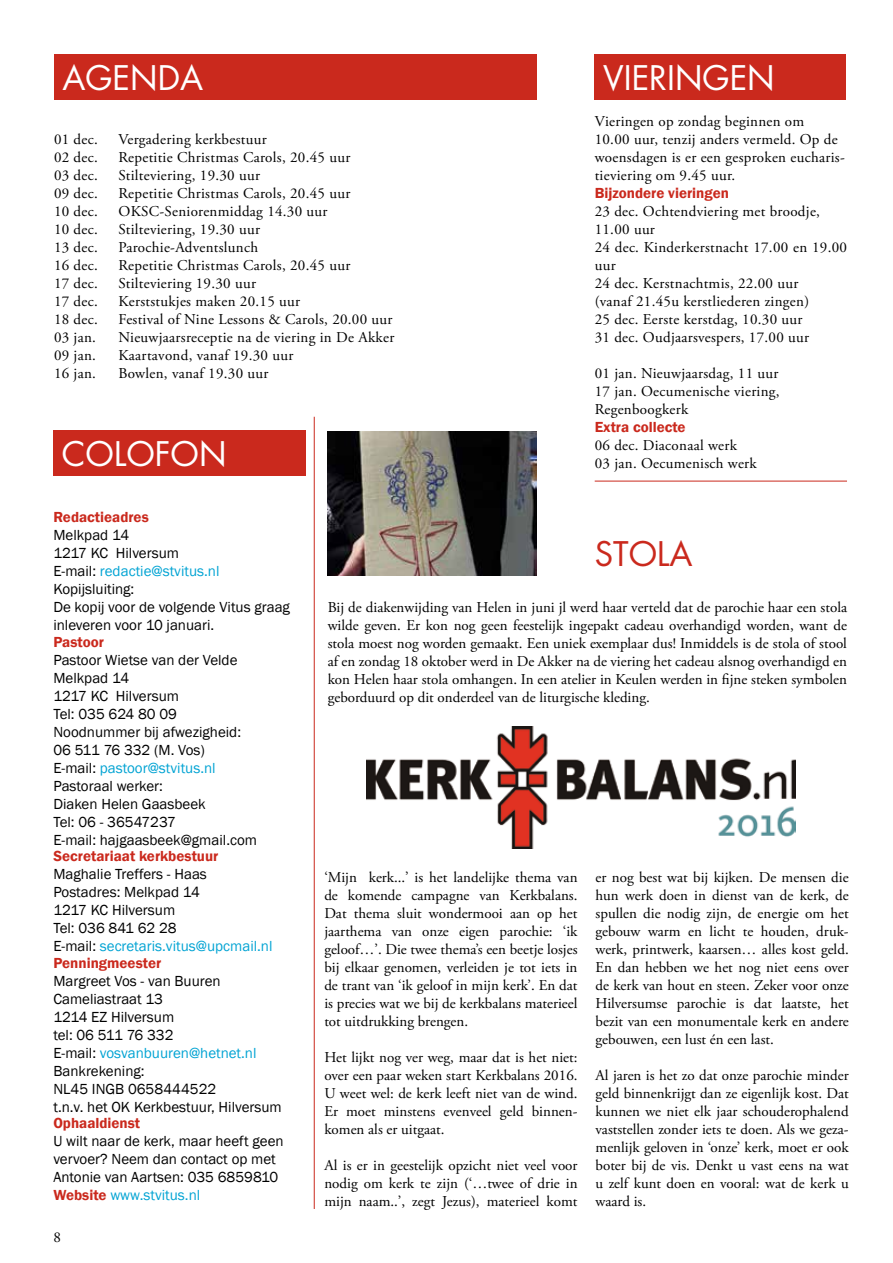
<style>
.page{position:relative;width:893px;height:1263px;background:#fff}
.page>*{position:absolute;margin:0;border:0;box-sizing:border-box;transform-origin:0 0}
.t1{font:33px "Futura";color:#fff}
.t2{font:33px "Futura";color:#ca291d}
.t3{font:15px/18px "Adobe Garamond Pro";letter-spacing:.02em;color:#000;text-align:justify}
.t4{font:15px/18px "Franklin Gothic";color:#000}
.t5{font:600 15px "Franklin Gothic";color:#ca291d}
.s1{color:#00a3d3}
.s2{font-weight:600;color:#ca291d}
</style>
<div class="page">
<div style="left:54px;top:54px;width:483px;height:46px;background:#ca291d"></div>
<div style="left:595px;top:54px;width:251px;height:46px;background:#ca291d"></div>
<div style="left:53px;top:430px;width:253px;height:45px;background:#ca291d"></div>
<hr style="left:314px;top:417px;width:1px;height:792px;background:#ca291d">
<img style="left:366px;top:727px;width:429px;height:122px">
<img style="left:328px;top:432px;width:209px;height:144px">
<hr style="left:595px;top:481px;width:252px;height:1px;background:#ca291d">
<h1 class="t1" style="left:63px;top:55px;width:142px">AGENDA</h1>
<h1 class="t1" style="left:603px;top:55px;width:173px">VIERINGEN</h1>
<p class="t3" style="left:54px;top:131px;width:45px">01 dec.</p>
<p class="t3" style="left:119px;top:131px;width:150px">Vergadering kerkbestuur</p>
<p class="t3" style="left:54px;top:149px;width:45px">02 dec.</p>
<p class="t3" style="left:119px;top:149px;width:233px">Repetitie Christmas Carols, 20.45 uur</p>
<p class="t3" style="left:54px;top:167px;width:45px">03 dec.</p>
<p class="t3" style="left:119px;top:167px;width:143px">Stilteviering, 19.30 uur</p>
<p class="t3" style="left:54px;top:185px;width:45px">09 dec.</p>
<p class="t3" style="left:119px;top:185px;width:233px">Repetitie Christmas Carols, 20.45 uur</p>
<p class="t3" style="left:54px;top:203px;width:45px">10 dec.</p>
<p class="t3" style="left:119px;top:203px;width:211px">OKSC-Seniorenmiddag 14.30 uur</p>
<p class="t3" style="left:54px;top:221px;width:45px">10 dec.</p>
<p class="t3" style="left:119px;top:221px;width:143px">Stilteviering, 19.30 uur</p>
<p class="t3" style="left:54px;top:239px;width:45px">13 dec.</p>
<p class="t3" style="left:119px;top:239px;width:141px">Parochie-Adventslunch</p>
<p class="t3" style="left:54px;top:257px;width:45px">16 dec.</p>
<p class="t3" style="left:119px;top:257px;width:233px">Repetitie Christmas Carols, 20.45 uur</p>
<p class="t3" style="left:54px;top:275px;width:45px">17 dec.</p>
<p class="t3" style="left:119px;top:275px;width:139px">Stilteviering 19.30 uur</p>
<p class="t3" style="left:54px;top:293px;width:45px">17 dec.</p>
<p class="t3" style="left:119px;top:293px;width:183px">Kerststukjes maken 20.15 uur</p>
<p class="t3" style="left:54px;top:311px;width:45px">18 dec.</p>
<p class="t3" style="left:119px;top:311px;width:276px">Festival of Nine Lessons &amp; Carols, 20.00 uur</p>
<p class="t3" style="left:54px;top:329px;width:44px">03 jan.</p>
<p class="t3" style="left:119px;top:329px;width:277px">Nieuwjaarsreceptie na de viering in De Akker</p>
<p class="t3" style="left:54px;top:347px;width:44px">09 jan.</p>
<p class="t3" style="left:119px;top:347px;width:176px">Kaartavond, vanaf 19.30 uur</p>
<p class="t3" style="left:54px;top:365px;width:44px">16 jan.</p>
<p class="t3" style="left:119px;top:365px;width:152px">Bowlen, vanaf 19.30 uur</p>
<h1 class="t1" style="left:62px;top:431px;width:166px">COLOFON</h1>
<p class="t3" style="left:595px;top:113px;width:252px;text-align:left">Vieringen op zondag beginnen om<br>10.00 uur, tenzij anders vermeld. Op de woensdagen is er een gesproken eucharis&shy;tieviering om 9.45 uur.</p>
<p class="t5" style="left:595px;top:184px;width:136px">Bijzondere vieringen</p>
<p class="t3" style="left:595px;top:203px;width:254px;text-align:left">23 dec. Ochtendviering met broodje,<br>11.00 uur<br>24 dec. Kinderkerstnacht 17.00 en 19.00 uur<br>24 dec. Kerstnachtmis, 22.00 uur<br>(vanaf 21.45u kerstliederen zingen)<br>25 dec. Eerste kerstdag, 10.30 uur<br>31 dec. Oudjaarsvespers, 17.00 uur</p>
<p class="t3" style="left:595px;top:365px;width:186px">01 jan. Nieuwjaarsdag, 11 uur 17 jan. Oecumenische viering, Regenboogkerk</p>
<p class="t5" style="left:595px;top:418px;width:92px">Extra collecte</p>
<p class="t3" style="left:595px;top:437px;width:164px">06 dec. Diaconaal werk<br>03 jan. Oecumenisch werk</p>
<p class="t5" style="left:53px;top:508px;width:97px">Redactieadres</p>
<p class="t4" style="left:53px;top:526px;width:238px">Melkpad 14<br>1217 KC Hilversum<br>E-mail: <span class="s1">redactie@stvitus.nl<br></span>Kopijsluiting:<br>De kopij voor de volgende Vitus graag inleveren voor 10 januari.</p>
<p class="t5" style="left:53px;top:632px;width:52px">Pastoor</p>
<p class="t4" style="left:53px;top:651px;width:205px">Pastoor Wietse van der Velde<br>Melkpad 14<br>1217 KC Hilversum<br>Tel: 035 624 80 09<br>Noodnummer bij afwezigheid:<br>06 511 76 332 (M. Vos)<br>E-mail: <span class="s1">pastoor@stvitus.nl<br></span>Pastoraal werker:<br>Diaken Helen Gaasbeek<br>Tel: 06 - 36547237<br>E-mail: hajgaasbeek@gmail.com</p>
<p class="t5" style="left:53px;top:847px;width:167px">Secretariaat kerkbestuur</p>
<p class="t4" style="left:53px;top:865px;width:221px">Maghalie Treffers - Haas<br>Postadres: Melkpad 14<br>1217 KC Hilversum<br>Tel: 036 841 62 28<br>E-mail: <span class="s1">secretaris.vitus@upcmail.nl</span></p>
<p class="t5" style="left:53px;top:953px;width:109px">Penningmeester</p>
<p class="t4" style="left:53px;top:972px;width:230px">Margreet Vos - van Buuren<br>Cameliastraat 13<br>1214 EZ Hilversum<br>tel: 06 511 76 332<br>E-mail: <span class="s1">vosvanbuuren@hetnet.nl<br></span>Bankrekening:<br>NL45 INGB 0658444522<br>t.n.v. het OK Kerkbestuur, Hilversum</p>
<p class="t5" style="left:53px;top:1114px;width:88px">Ophaaldienst</p>
<p class="t4" style="left:53px;top:1132px;width:232px">U wilt naar de kerk, maar heeft geen vervoer? Neem dan contact op met<br>Antonie van Aartsen: 035 6859810<br><span class="s2">Website</span> <span class="s1">www.stvitus.nl</span></p>
<p class="t3" style="left:53px;top:1229px;width:9px">8</p>
<h1 class="t2" style="left:595px;top:531px;width:99px">STOLA</h1>
<p class="t3" style="left:328px;top:599px;width:521px">Bij de diakenwijding van Helen in juni jl werd haar verteld dat de parochie haar een stola wilde geven. Er kon nog geen feestelijk ingepakt cadeau overhandigd worden, want de stola moest nog worden gemaakt. Een uniek exemplaar dus! Inmiddels is de stola of stool af en zondag 18 oktober werd in De Akker na de viering het cadeau alsnog overhandigd en kon Helen haar stola omhangen. In een atelier in Keulen werden in fijne steken symbolen geborduurd op dit onderdeel van de liturgische kleding.</p>
<p class="t3" style="left:324px;top:869px;width:255px">‘Mijn kerk...’ is het landelijke thema van de komende campagne van Kerkbalans.<br>Dat thema sluit wondermooi aan op het jaarthema van onze eigen parochie: ‘ik geloof…’. Die twee thema’s een beetje losjes bij elkaar genomen, verleiden je tot iets in de trant van ‘ik geloof in mijn kerk’. En dat is precies wat we bij de kerkbalans materieel tot uitdrukking brengen.</p>
<p class="t3" style="left:324px;top:1049px;width:255px">Het lijkt nog ver weg, maar dat is het niet: over een paar weken start Kerkbalans 2016.<br>U weet wel: de kerk leeft niet van de wind.<br>Er moet minstens evenveel geld binnen&shy;komen als er uitgaat.</p>
<p class="t3" style="left:324px;top:1157px;width:255px">Al is er in geestelijk opzicht niet veel voor nodig om kerk te zijn (‘…twee of drie in mijn naam..’, zegt Jezus), materieel komt</p>
<p class="t3" style="left:596px;top:869px;width:255px">er nog best wat bij kijken. De mensen die hun werk doen in dienst van de kerk, de spullen die nodig zijn, de energie om het gebouw warm en licht te houden, druk&shy;werk, printwerk, kaarsen… alles kost geld.<br>En dan hebben we het nog niet eens over de kerk van hout en steen. Zeker voor onze Hilversumse parochie is dat laatste, het bezit van een monumentale kerk en andere gebouwen, een lust én een last.</p>
<p class="t3" style="left:596px;top:1067px;width:255px">Al jaren is het zo dat onze parochie minder geld binnenkrijgt dan ze eigenlijk kost. Dat kunnen we niet elk jaar schouderophalend vaststellen zonder iets te doen. Als we geza&shy;menlijk geloven in ‘onze’ kerk, moet er ook boter bij de vis. Denkt u vast eens na wat u zelf kunt doen en vooral: wat de kerk u waard is.</p>
</div>
